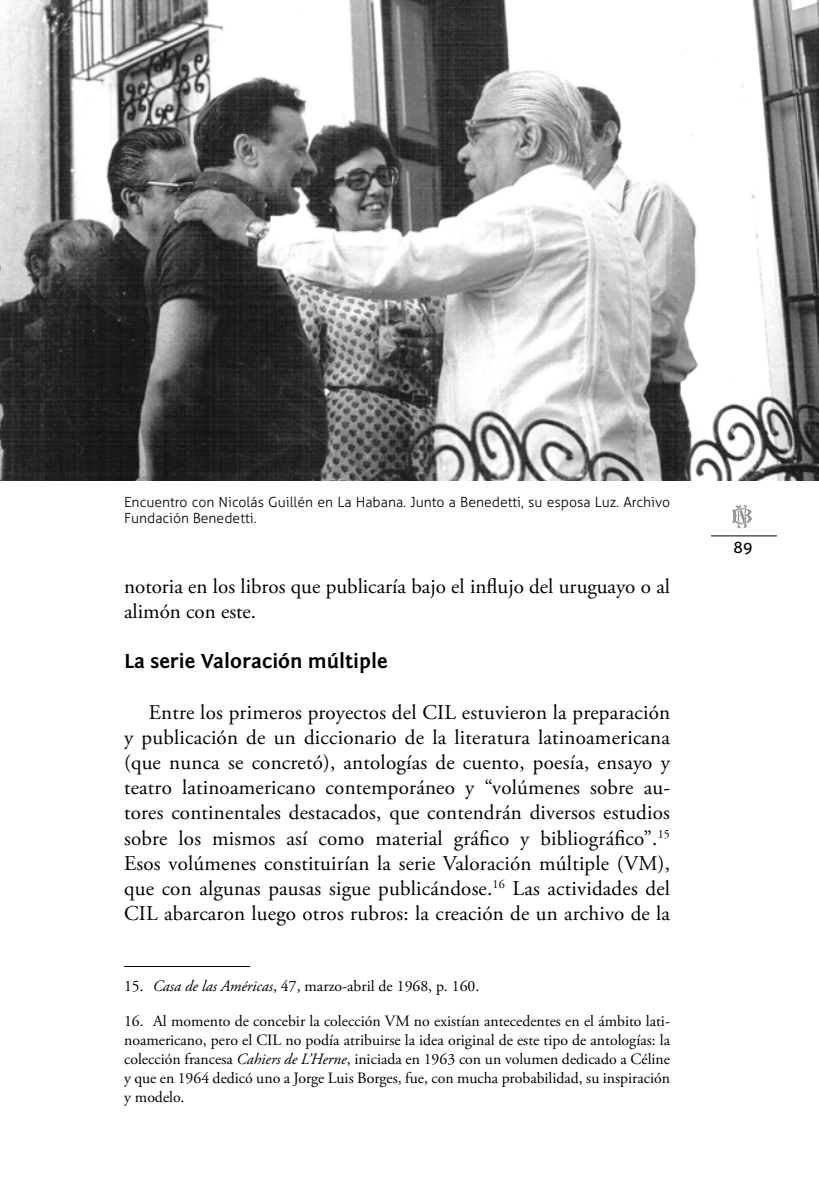
<style>
.page{position:relative;width:819px;height:1191px;background:#fff}
.page>*{position:absolute;margin:0;border:0;box-sizing:border-box;transform-origin:0 0}
.t1{font:21px/25.2px "Adobe Garamond Pro";color:#000}
.t2{font:700 21px "Fontin Sans";color:#000}
.t3{font:15.75px/18.9px "Adobe Garamond Pro";color:#000;text-align:justify}
.t4{font:15.75px "Aller";color:#000}
.t5{font:300 14px/15.8px "Aller";color:#000}
.s1{font-style:italic}
</style>
<div class="page">
<hr style="left:711px;top:535px;width:65px;height:1px;background:#000">
<svg style="left:732px;top:505px;width:20px;height:23px"></svg>
<hr style="left:124px;top:966px;width:126px;height:1px;background:#000">
<img style="left:0;top:0;width:819px;height:480px">
<p class="t5" style="left:124px;top:494px;width:547px">Encuentro con Nicolás Guillén en La Habana. Junto a Benedetti, su esposa Luz. Archivo<br>Fundación Benedetti.</p>
<p class="t1" style="left:124px;top:574px;width:547px">notoria en los libros que publicaría bajo el influjo del uruguayo o al alimón con este.</p>
<p class="t2" style="left:124px;top:650px;width:265px">La serie Valoración múltiple</p>
<p class="t1" style="left:124px;top:700px;width:547px;text-align:justify;text-indent:25px">Entre los primeros proyectos del CIL estuvieron la preparación y publicación de un diccionario de la literatura latinoamericana (que nunca se concretó), antologías de cuento, poesía, ensayo y teatro latinoamericano contemporáneo y “volúmenes sobre au&shy;tores continentales destacados, que contendrán diversos estudios sobre los mismos así como material gráfico y bibliográfico”.<sup>15<br></sup>Esos volúmenes constituirían la serie Valoración múltiple (VM), que con algunas pausas sigue publicándose.<sup>16</sup> Las actividades del CIL abarcaron luego otros rubros: la creación de un archivo de la</p>
<p class="t3" style="left:124px;top:977px;width:357px">15. <span class="s1">Casa de las Américas</span>, 47, marzo-abril de 1968, p. 160.</p>
<p class="t3" style="left:124px;top:1012px;width:547px">16. Al momento de concebir la colección VM no existían antecedentes en el ámbito lati&shy;noamericano, pero el CIL no podía atribuirse la idea original de este tipo de antologías: la colección francesa <span class="s1">Cahiers de L’Herne</span>, iniciada en 1963 con un volumen dedicado a Céline y que en 1964 dedicó uno a Jorge Luis Borges, fue, con mucha probabilidad, su inspiración y modelo.</p>
<p class="t4" style="left:733px;top:538px;width:20px">89</p>
</div>
